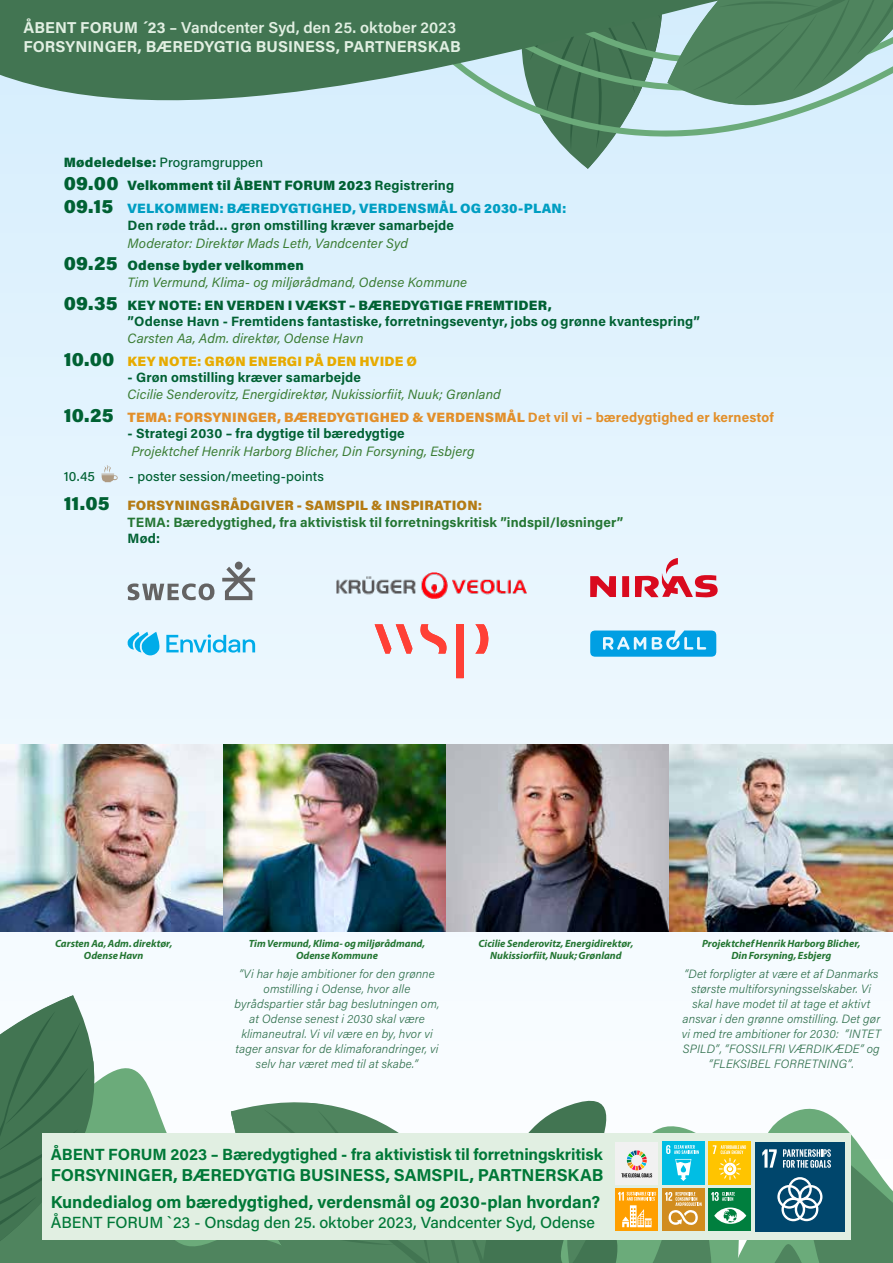
<style>
.page{position:relative;width:893px;height:1263px;background:#fff}
.page>*{position:absolute;margin:0;border:0;box-sizing:border-box;transform-origin:0 0}
.t1{font:700 17.25px/27.3px "Acumin Pro";color:#007837}
.t2{font:700 16.2px "Acumin Pro";letter-spacing:-.005em;color:#007837}
.t3{font:500 16.05px "Acumin Pro";letter-spacing:-.005em;color:#007837}
.t4{font:700 15.75px/18.8px "Acumin Pro";letter-spacing:.01em;color:#e1efe2}
.t5{font:italic 13.5px/23px "Acumin Pro";letter-spacing:.005em;color:#3b7d34}
.t6{font:700 13.5px "Acumin Pro";letter-spacing:.01em;color:#006133}
.t7{font:900 13.5px/23px "Acumin Pro";letter-spacing:.015em;color:#009ec2}
.t8{font:900 13.5px/29.2px "Acumin Pro";letter-spacing:.015em;color:#b47b14}
.t9{font:700 13.5px "Acumin Pro";letter-spacing:.01em;color:#247633}
.t10{font:500 13.5px "Acumin Pro";color:#006133}
.t11{font:italic 300 12px/15px "Acumin Pro";letter-spacing:.01em;color:#30704d;text-align:center}
.t12{font:italic 700 10.5px/12px "Myriad Pro";color:#247633;text-align:center}
.s1{font-weight:600}
.s2{color:#006133}
.s3{font-weight:500;color:#006133}
.s4{font-size:19.5px;color:#006133}
.s5{font-weight:700;color:#006133}
.s6{font-weight:900;font-style:normal;font-size:19.5px;color:#006133}
.s7{font-weight:900;font-style:normal;color:#006133}
.s8{font-weight:900;font-style:normal;color:#e7ab00}
.s9{font-weight:900;font-style:normal;color:#e28f2a}
.s10{font-weight:700;font-style:normal;color:#e28f2a}
</style>
<div class="page">
<div style="left:0;top:0;width:893px;height:1263px;background:linear-gradient(to right,#eaf6fe,#eaf6fe)"></div>
<img style="left:0;top:744px;width:893px;height:187px">
<svg style="left:128px;top:562px;width:127px;height:38px;background:#c5ced5"></svg>
<svg style="left:128px;top:632px;width:127px;height:23px;background:#93dbf6"></svg>
<img style="left:337px;top:572px;width:190px;height:26px">
<svg style="left:375px;top:624px;width:113px;height:54px;background:#efcbce"></svg>
<svg style="left:590px;top:558px;width:128px;height:40px;background:#e3a8b4"></svg>
<svg style="left:590px;top:630px;width:126px;height:27px;background:#31b1e8"></svg>
<svg style="left:719px;top:987px;width:174px;height:76px"></svg>
<svg style="left:156px;top:1028px;width:223px;height:81px"></svg>
<svg style="left:231px;top:1068px;width:247px;height:195px"></svg>
<svg style="left:156px;top:1109px;width:236px;height:154px;fill:#4f845e"></svg>
<svg style="left:0;top:995px;width:156px;height:268px"></svg>
<svg style="left:0;top:0;width:893px;height:348px;background:#c2dbdf"></svg>
<svg style="left:443px;top:0;width:450px;height:169px;background:#89b0a2"></svg>
<div style="left:42px;top:1133px;width:809px;height:107px;background:#e1efe2"></div>
<svg style="left:478px;top:1063px;width:415px;height:200px"></svg>
<svg style="left:101px;top:465px;width:17px;height:17px"></svg>
<h3 class="t4" style="left:23px;top:17px;width:439px">ÅBENT FORUM ´23 <span class="s1">– Vandcenter Syd, den 25. oktober 2023<br></span>FORSYNINGER, BÆREDYGTIG BUSINESS, PARTNERSKAB</h3>
<p class="t7" style="left:64px;top:150px;width:504px"><span class="s2">Mødeledelse:</span> <span class="s3">Programgruppen<br></span><span class="s4">09.00</span> <span class="s2">Velkomment til ÅBENT FORUM 2023</span> <span class="s5">Registrering<br></span><span class="s4">09.15</span> VELKOMMEN: BÆREDYGTIGHED, VERDENSMÅL OG 2030-PLAN:</p>
<p class="t6" style="left:128px;top:215px;width:328px">Den røde tråd… grøn omstilling kræver samarbejde</p>
<p class="t5" style="left:64px;top:231px;width:346px;text-indent:64px">Moderator: Direktør Mads Leth, Vandcenter Syd<br><span class="s6">09.25</span> <span class="s7">Odense byder velkommen</span></p>
<p class="t5" style="left:64px;top:270px;width:489px;text-indent:64px">Tim Vermund, Klima- og miljørådmand, Odense Kommune<br><span class="s6">09.35</span> <span class="s7">KEY NOTE: EN VERDEN I VÆKST – BÆREDYGTIGE FREMTIDER,</span></p>
<p class="t6" style="left:128px;top:312px;width:574px">”Odense Havn - Fremtidens fantastiske, forretningseventyr, jobs og grønne kvantespring”</p>
<p class="t5" style="left:64px;top:326px;width:355px;text-indent:64px">Carsten Aa, Adm. direktør, Odense Havn<br><span class="s6">10.00</span> <span class="s8">KEY NOTE: GRØN ENERGI PÅ DEN HVIDE Ø</span></p>
<p class="t6" style="left:128px;top:368px;width:235px">- Grøn omstilling kræver samarbejde</p>
<p class="t5" style="left:64px;top:382px;width:712px;text-indent:64px">Cicilie Senderovitz, Energidirektør, Nukissiorfiit, Nuuk; Grønland<br><span class="s6">10.25</span> <span class="s9">TEMA: FORSYNINGER, BÆREDYGTIGHED &amp; VERDENSMÅL</span> <span class="s10">Det vil vi – bæredygtighed er kernestof</span></p>
<p class="t6" style="left:128px;top:424px;width:279px">- Strategi 2030 – fra dygtige til bæredygtige</p>
<p class="t5" style="left:131px;top:439px;width:345px">Projektchef Henrik Harborg Blicher, Din Forsyning, Esbjerg</p>
<p class="t10" style="left:64px;top:467px;width:33px">10.45</p>
<p class="t8" style="left:64px;top:461px;width:420px;text-indent:65px"><span class="s3">- poster session/meeting-points<br></span><span class="s4">11.05</span> FORSYNINGSRÅDGIVER - SAMSPIL &amp; INSPIRATION:</p>
<p class="t9" style="left:128px;top:513px;width:497px">TEMA: Bæredygtighed, fra aktivistisk til forretningskritisk ”indspil/løsninger”</p>
<p class="t6" style="left:128px;top:529px;width:34px">Mød:</p>
<p class="t12" style="left:55px;top:937px;width:119px">Carsten Aa, Adm. direktør,<br>Odense Havn</p>
<p class="t12" style="left:249px;top:937px;width:178px">Tim Vermund, Klima- og miljørådmand,<br>Odense Kommune</p>
<p class="t11" style="left:235px;top:966px;width:206px">”Vi har høje ambitioner for den grønne omstilling i Odense, hvor alle byrådspartier står bag beslutningen om, at Odense senest i 2030 skal være klimaneutral. Vi vil være en by, hvor vi tager ansvar for de klimaforandringer, vi selv har været med til at skabe.”</p>
<p class="t12" style="left:478px;top:937px;width:156px">Cicilie Senderovitz, Energidirektør,<br>Nukissiorfiit, Nuuk; Grønland</p>
<p class="t12" style="left:702px;top:937px;width:160px">Projektchef Henrik Harborg Blicher,<br>Din Forsyning, Esbjerg</p>
<p class="t11" style="left:682px;top:966px;width:201px">“Det forpligter at være et af Danmarks største multiforsyningsselskaber. Vi skal have modet til at tage et aktivt ansvar i den grønne omstilling. Det gør vi med tre ambitioner for 2030: “INTET SPILD”, “FOSSILFRI VÆRDIKÆDE” og “FLEKSIBEL FORRETNING”.</p>
<h2 class="t2" style="left:51px;top:1143px;width:553px">ÅBENT FORUM 2023 – Bæredygtighed - fra aktivistisk til forretningskritisk</h2>
<h1 class="t1" style="left:51px;top:1160px;width:554px">FORSYNINGER, BÆREDYGTIG BUSINESS, SAMSPIL, PARTNERSKAB<br>Kundedialog om bæredygtighed, verdensmål og 2030-plan hvordan?</h1>
<h3 class="t3" style="left:51px;top:1211px;width:546px">ÅBENT FORUM `23 - Onsdag den 25. oktober 2023, Vandcenter Syd, Odense</h3>
</div>
